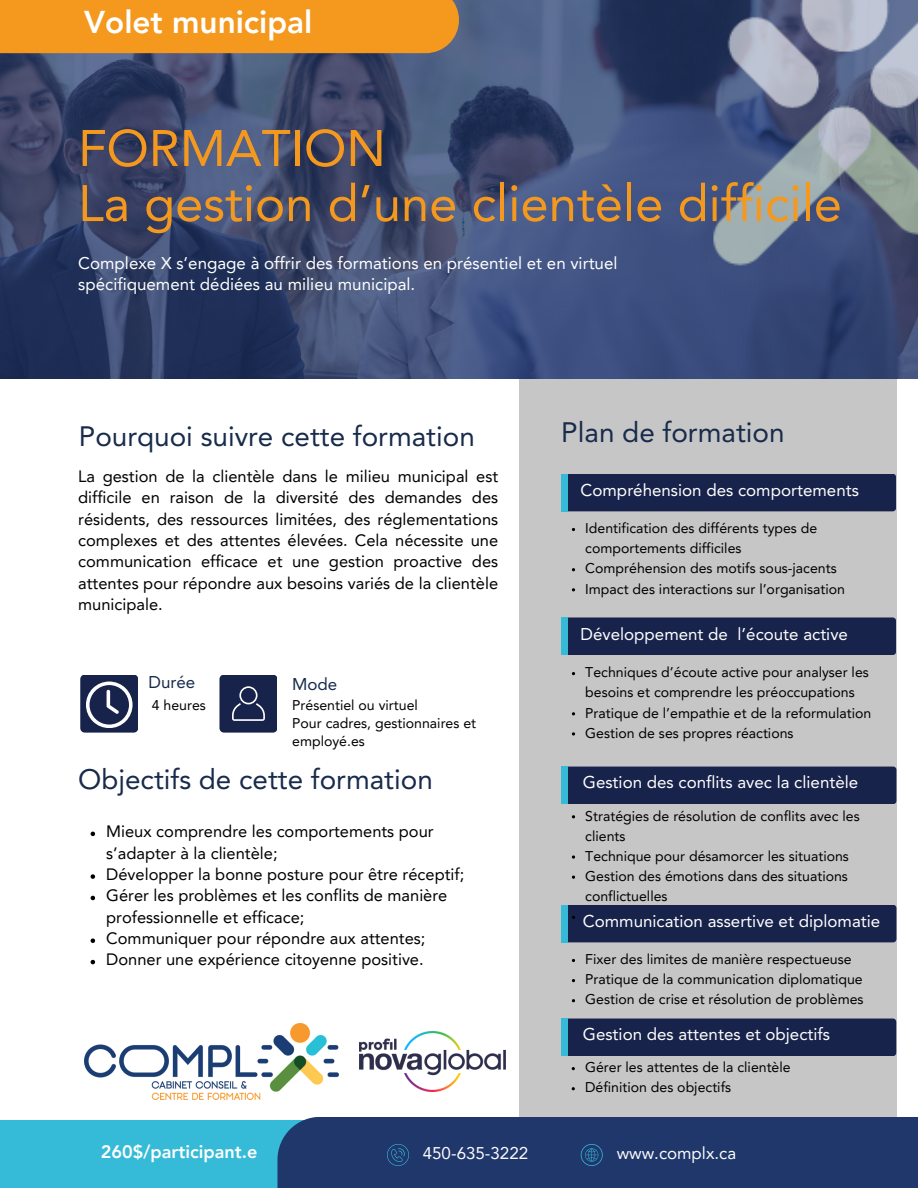
<style>
.page{position:relative;width:918px;height:1188px;background:#fff}
.page>*{position:absolute;margin:0;border:0;box-sizing:border-box;transform-origin:0 0}
.t1{font:50.85px/55.2px "Avenir LT Std";color:#f4991e}
.t2{font:800 31.5px "Avenir LT Pro";color:#fff}
.t3{font:27.9px "Avenir LT Std";color:#182b4b}
.t4{font:800 18px "Avenir LT Pro";color:#fff}
.t5{font:16.95px "Avenir LT Std";color:#fff}
.t6{font:16.95px/21.1px "Avenir LT Pro";color:#fff}
.t7{font:16.95px "Avenir LT Pro";color:#fafafa}
.t8{font:16.95px "Avenir LT Std";color:#182b4b}
.t9{font:16.5px/21.3px "Avenir LT Pro";color:#000}
.t10{font:14.1px/20.1px "Avenir LT Pro";color:#000}
</style>
<div class="page">
<div style="left:519px;top:0;width:377px;height:1188px;background:#c6c6c6"></div>
<div style="left:0;top:1120px;width:464px;height:68px;background:#35bbd7"></div>
<div style="left:277px;top:1117px;width:641px;height:71px;background:#20376c"></div>
<svg style="left:581px;top:1144px;width:22px;height:22px"></svg>
<svg style="left:387px;top:1144px;width:22px;height:22px"></svg>
<div style="left:561px;top:905px;width:335px;height:37px;background:#18234b;border-radius:3px"></div>
<div style="left:561px;top:905px;width:7px;height:37px;background:#35bbd7"></div>
<div style="left:561px;top:767px;width:335px;height:37px;background:#18234b;border-radius:3px"></div>
<div style="left:561px;top:767px;width:7px;height:37px;background:#35bbd7"></div>
<div style="left:561px;top:617px;width:335px;height:38px;background:#18234b;border-radius:3px"></div>
<div style="left:561px;top:617px;width:7px;height:38px;background:#35bbd7"></div>
<div style="left:568px;top:474px;width:328px;height:37px;background:#18234b"></div>
<div style="left:561px;top:474px;width:7px;height:37px;background:#35bbd7"></div>
<svg style="left:219px;top:675px;width:58px;height:58px;background:#293358"></svg>
<svg style="left:0;top:0;width:492px;height:379px;background:#3a476c"></svg>
<div style="left:0;top:0;width:459px;height:53px;background:#f4991e"></div>
<img style="left:492px;top:0;width:426px;height:391px">
<div style="left:561px;top:1019px;width:335px;height:37px;background:#18234b;border-radius:3px"></div>
<div style="left:561px;top:1019px;width:6px;height:37px;background:#35bbd7"></div>
<svg style="left:80px;top:675px;width:58px;height:58px;background:#434c6c"></svg>
<img style="left:359px;top:1031px;width:146px;height:61px">
<img style="left:84px;top:1023px;width:254px;height:77px">
<svg style="left:572px;top:855px;width:3px;height:4px"></svg>
<svg style="left:572px;top:732px;width:3px;height:4px"></svg>
<svg style="left:91px;top:832px;width:4px;height:4px"></svg>
<svg style="left:91px;top:874px;width:4px;height:5px"></svg>
<svg style="left:91px;top:896px;width:4px;height:4px"></svg>
<svg style="left:91px;top:938px;width:4px;height:5px"></svg>
<svg style="left:91px;top:960px;width:4px;height:4px"></svg>
<p class="t2" style="left:84px;top:9px;width:230px">Volet municipal</p>
<p class="t1" style="left:78px;top:125px;width:765px">FORMATION<br>La gestion d’une clientèle difficile</p>
<h5 class="t6" style="left:78px;top:254px;width:541px">Complexe X s’engage à offrir des formations en présentiel et en virtuel spécifiquement dédiées au milieu municipal.</h5>
<h3 class="t3" style="left:79px;top:425px;width:398px">Pourquoi suivre cette formation</h3>
<p class="t9" style="left:78px;top:467px;width:421px;text-align:justify">La gestion de la clientèle dans le milieu municipal est difficile en raison de la diversité des demandes des résidents, des ressources limitées, des réglementations complexes et des attentes élevées. Cela nécessite une communication efficace et une gestion proactive des attentes pour répondre aux besoins variés de la clientèle municipale.</p>
<p class="t8" style="left:148px;top:676px;width:48px">Durée</p>
<h5 class="t10" style="left:152px;top:696px;width:56px">4 heures</h5>
<p class="t8" style="left:292px;top:677px;width:47px">Mode</p>
<p class="t10" style="left:292px;top:696px;width:127px">Présentiel ou virtuel</p>
<p class="t10" style="left:292px;top:715px;width:186px;line-height:18px">Pour cadres, gestionnaires et employé.es</p>
<p class="t3" style="left:78px;top:768px;width:356px">Objectifs de cette formation</p>
<p class="t9" style="left:106px;top:822px;width:329px">Mieux comprendre les comportements pour s’adapter à la clientèle;</p>
<p class="t9" style="left:106px;top:865px;width:360px">Développer la bonne posture pour être réceptif;</p>
<p class="t9" style="left:106px;top:886px;width:343px">Gérer les problèmes et les conflits de manière professionnelle et efficace;</p>
<p class="t9" style="left:106px;top:929px;width:321px">Communiquer pour répondre aux attentes;</p>
<p class="t9" style="left:106px;top:951px;width:319px">Donner une expérience citoyenne positive.</p>
<h5 class="t3" style="left:561px;top:421px;width:225px">Plan de formation</h5>
<p class="t5" style="left:581px;top:483px;width:280px">Compréhension des comportements</p>
<h5 class="t10" style="left:585px;top:520px;width:234px">Identification des différents types de comportements difficiles</h5>
<p class="t10" style="left:585px;top:560px;width:253px">Compréhension des motifs sous-jacents</p>
<p class="t10" style="left:585px;top:580px;width:261px">Impact des interactions sur l’organisation</p>
<p class="t5" style="left:581px;top:627px;width:269px">Développement de l’écoute active</p>
<h5 class="t10" style="left:585px;top:664px;width:285px">Techniques d’écoute active pour analyser les besoins et comprendre les préoccupations</h5>
<p class="t10" style="left:585px;top:704px;width:288px">Pratique de l’empathie et de la reformulation</p>
<h5 class="t10" style="left:585px;top:724px;width:210px">Gestion de ses propres réactions</h5>
<p class="t5" style="left:583px;top:775px;width:277px">Gestion des conflits avec la clientèle</p>
<p class="t10" style="left:585px;top:807px;width:276px">Stratégies de résolution de conflits avec les clients</p>
<h5 class="t10" style="left:585px;top:847px;width:265px">Technique pour désamorcer les situations</h5>
<p class="t10" style="left:585px;top:867px;width:264px">Gestion des émotions dans des situations conflictuelles</p>
<p class="t5" style="left:583px;top:914px;width:299px">Communication assertive et diplomatie</p>
<h3 class="t10" style="left:585px;top:951px;width:268px">Fixer des limites de manière respectueuse</h3>
<h5 class="t10" style="left:585px;top:971px;width:279px">Pratique de la communication diplomatique</h5>
<p class="t10" style="left:585px;top:991px;width:280px">Gestion de crise et résolution de problèmes</p>
<p class="t5" style="left:583px;top:1027px;width:249px">Gestion des attentes et objectifs</p>
<p class="t10" style="left:585px;top:1059px;width:207px">Gérer les attentes de la clientèle</p>
<h3 class="t10" style="left:585px;top:1079px;width:148px">Définition des objectifs</h3>
<p class="t4" style="left:101px;top:1145px;width:158px">260$/participant.e</p>
<p class="t7" style="left:423px;top:1146px;width:107px">450-635-3222</p>
<h5 class="t7" style="left:617px;top:1146px;width:121px">www.complx.ca</h5>
</div>
